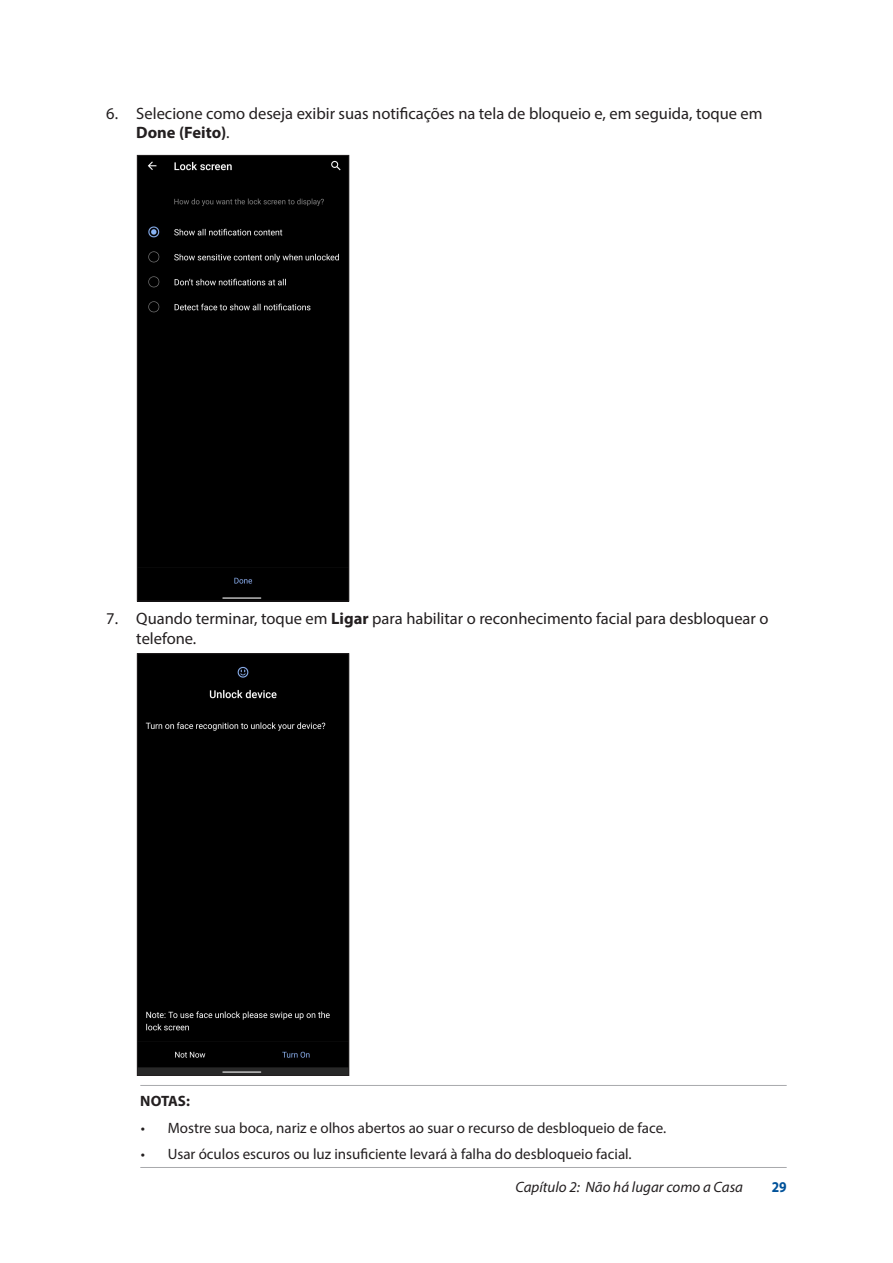
<style>
.page{position:relative;width:893px;height:1263px;background:#fff}
.page>*{position:absolute;margin:0;border:0;box-sizing:border-box;transform-origin:0 0}
.t1{font:16.5px/19.8px "Myriad Pro";color:#231f20}
.t2{font:15px "Myriad Pro";color:#231f20}
.t3{font:italic 15px "Myriad Pro";color:#231f20}
.t4{font:700 15px "Myriad Pro";letter-spacing:-.015em;color:#231f20}
.t5{font:700 15px "Myriad Pro";color:#01529a;scale:.9 1}
.s1{font-weight:700}
</style>
<div class="page">
<hr style="left:140px;top:1085px;width:647px;height:1px;background:#a8a9ad">
<hr style="left:140px;top:1167px;width:647px;height:1px;background:#a8a9ad">
<div style="left:139px;top:157px;width:208px;height:442px;background:#000"></div>
<div style="left:137px;top:155px;width:212px;height:446px;border:1px solid #231f20"></div>
<div style="left:139px;top:655px;width:208px;height:419px;background:#000"></div>
<div style="left:137px;top:653px;width:212px;height:423px;border:1px solid #231f20"></div>
<p class="t1" style="left:136px;top:103px;width:628px;text-indent:-30px">6. Selecione como deseja exibir suas notificações na tela de bloqueio e, em seguida, toque em<br><span class="s1">Done (Feito)</span>.</p>
<p class="t1" style="left:136px;top:608px;width:634px;text-indent:-30px">7. Quando terminar, toque em <span class="s1">Ligar</span> para habilitar o reconhecimento facial para desbloquear o telefone.</p>
<p class="t4" style="left:140px;top:1091px;width:51px">NOTAS:</p>
<p class="t2" style="left:141px;top:1118px;width:527px">• Mostre sua boca, nariz e olhos abertos ao suar o recurso de desbloqueio de face.</p>
<p class="t2" style="left:141px;top:1145px;width:492px">• Usar óculos escuros ou luz insuficiente levará à falha do desbloqueio facial.</p>
<p class="t3" style="left:515px;top:1178px;width:229px">Capítulo 2: Não há lugar como a Casa</p>
<p class="t5" style="left:772px;top:1177px;width:18px">29</p>
</div>
